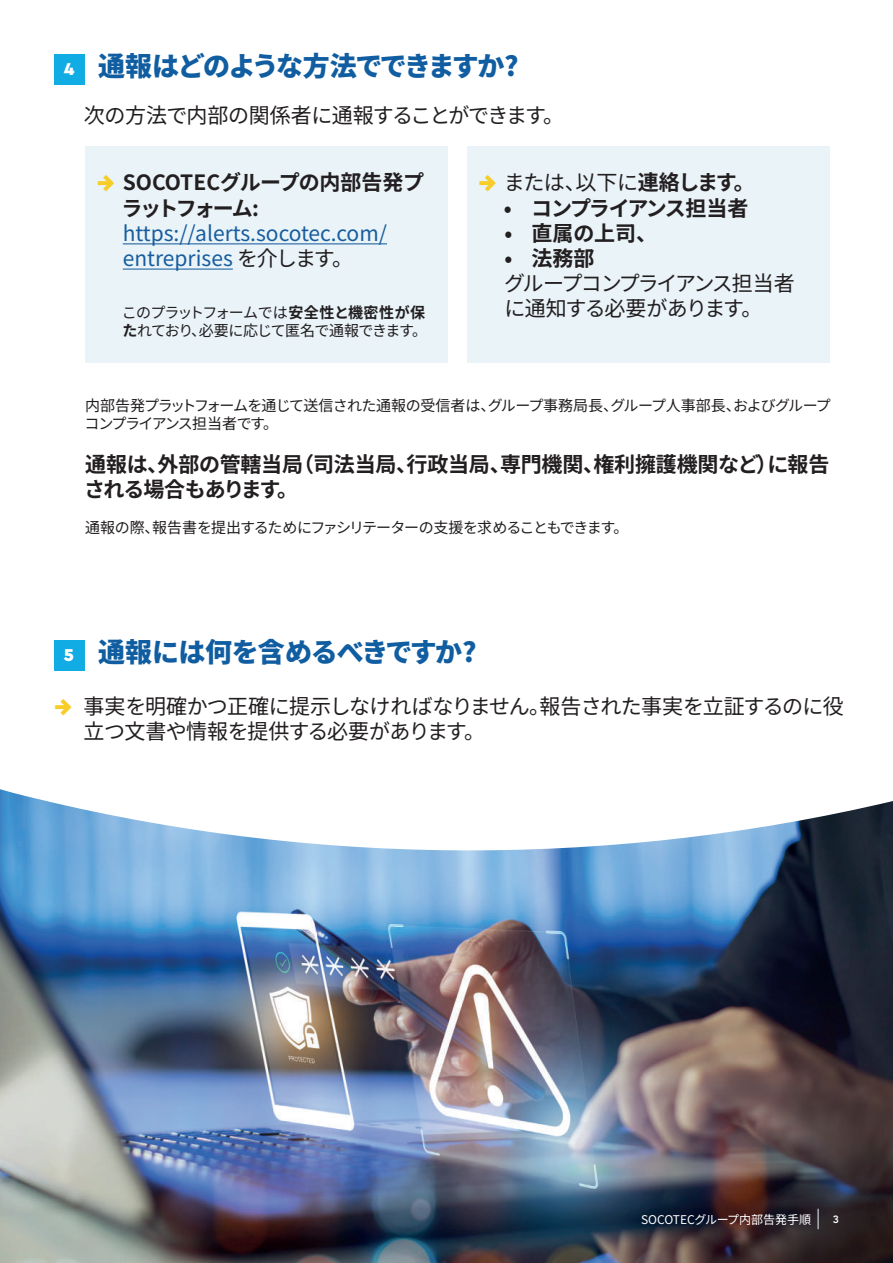
<style>
.page{position:relative;width:893px;height:1263px;background:#fff}
.page>*{position:absolute;margin:0;border:0;box-sizing:border-box;transform-origin:0 0}
.t1{font:900 27.3px "Cera Pro";color:#f7cd28}
.t2{font:100 27px "Noto Sans JP";letter-spacing:-.045em;color:#105ea1}
.t3{font:100 21px/25.2px "Noto Sans JP";letter-spacing:-.025em;color:#231f20}
.t4{font:100 21px/25.2px "Noto Sans JP";color:#175d9e}
.t5{font:100 21px/25.2px "Noto Sans JP";letter-spacing:-.08em;color:#231f20}
.t6{font:100 21px "Noto Sans JP";letter-spacing:-.055em;color:#231f20}
.t7{font:100 21px "Noto Sans JP";letter-spacing:-.075em;color:#231f20}
.t8{font:900 18px "Cera Pro";color:#fff}
.t9{font:100 15px/18px "Noto Sans JP";letter-spacing:-.05em;color:#231f20}
.t10{font:100 15px "Noto Sans JP";letter-spacing:-.03em;color:#231f20}
.t11{font:100 12px "Noto Sans JP";color:#fff}
.t12{font:800 10.5px "Avenir LT Std";color:#fff}
.s1{font-family:"Cera Pro";font-weight:900;font-size:27.3px;color:#f7cd28}
.s2{color:#231f20}
</style>
<div class="page">
<img style="left:0;top:789px;width:893px;height:474px">
<div style="left:54px;top:54px;width:30px;height:30px;background:#11ace3"></div>
<div style="left:54px;top:640px;width:30px;height:30px;background:#11ace3"></div>
<div style="left:85px;top:147px;width:363px;height:216px;background:#e9f3f8"></div>
<hr style="left:123px;top:243px;width:264px;height:1px;background:#175d9e">
<hr style="left:123px;top:269px;width:110px;height:1px;background:#175d9e">
<svg style="left:818px;top:1209px;width:2px;height:20px"></svg>
<div style="left:467px;top:147px;width:362px;height:216px;background:#e9f3f8"></div>
<p class="t8" style="left:64px;top:57px;width:12px">4</p>
<p class="t2" style="left:98px;top:50px;width:422px">通報はどのような方法でできますか?</p>
<p class="t3" style="left:84px;top:103px;width:482px">次の方法で内部の関係者に通報することができます。</p>
<p class="t3" style="left:121px;top:171px;width:304px;text-indent:-25px"><span class="s1">→</span> SOCOTECグループの内部告発プラットフォーム:</p>
<p class="t4" style="left:123px;top:221px;width:266px">https://alerts.socotec.com/ entreprises <span class="s2">を介します。</span></p>
<p class="t3" style="left:479px;top:171px;width:278px"><span class="s1">→</span> または、以下に連絡します。</p>
<p class="t7" style="left:504px;top:196px;width:246px">• コンプライアンス担当者</p>
<p class="t3" style="left:504px;top:221px;width:154px">• 直属の上司、</p>
<p class="t5" style="left:504px;top:246px;width:292px">• 法務部<br>グループコンプライアンス担当者</p>
<p class="t10" style="left:122px;top:304px;width:305px">このプラットフォームでは安全性と機密性が保</p>
<p class="t6" style="left:504px;top:297px;width:260px">に通知する必要があります。</p>
<p class="t9" style="left:122px;top:322px;width:306px">たれており、必要に応じて匿名で通報できます。</p>
<p class="t9" style="left:84px;top:397px;width:748px">内部告発プラットフォームを通じて送信された通報の受信者は、グループ事務局長、グループ人事部長、およびグループコンプライアンス担当者です。</p>
<p class="t3" style="left:84px;top:452px;width:747px">通報は、外部の管轄当局（司法当局、行政当局、専門機関、権利擁護機関など）に報告される場合もあります。</p>
<p class="t9" style="left:85px;top:519px;width:545px">通報の際、報告書を提出するためにファシリテーターの支援を求めることもできます。</p>
<p class="t8" style="left:64px;top:643px;width:12px">5</p>
<h1 class="t1" style="left:54px;top:689px;width:19px">→</h1>
<p class="t2" style="left:98px;top:637px;width:380px">通報には何を含めるべきですか?</p>
<p class="t3" style="left:84px;top:694px;width:762px">事実を明確かつ正確に提示しなければなりません。報告された事実を立証するのに役立つ文書や情報を提供する必要があります。</p>
<p class="t11" style="left:641px;top:1213px;width:172px">SOCOTECグループ内部告発手順</p>
<p class="t12" style="left:833px;top:1213px;width:8px">3</p>
</div>
